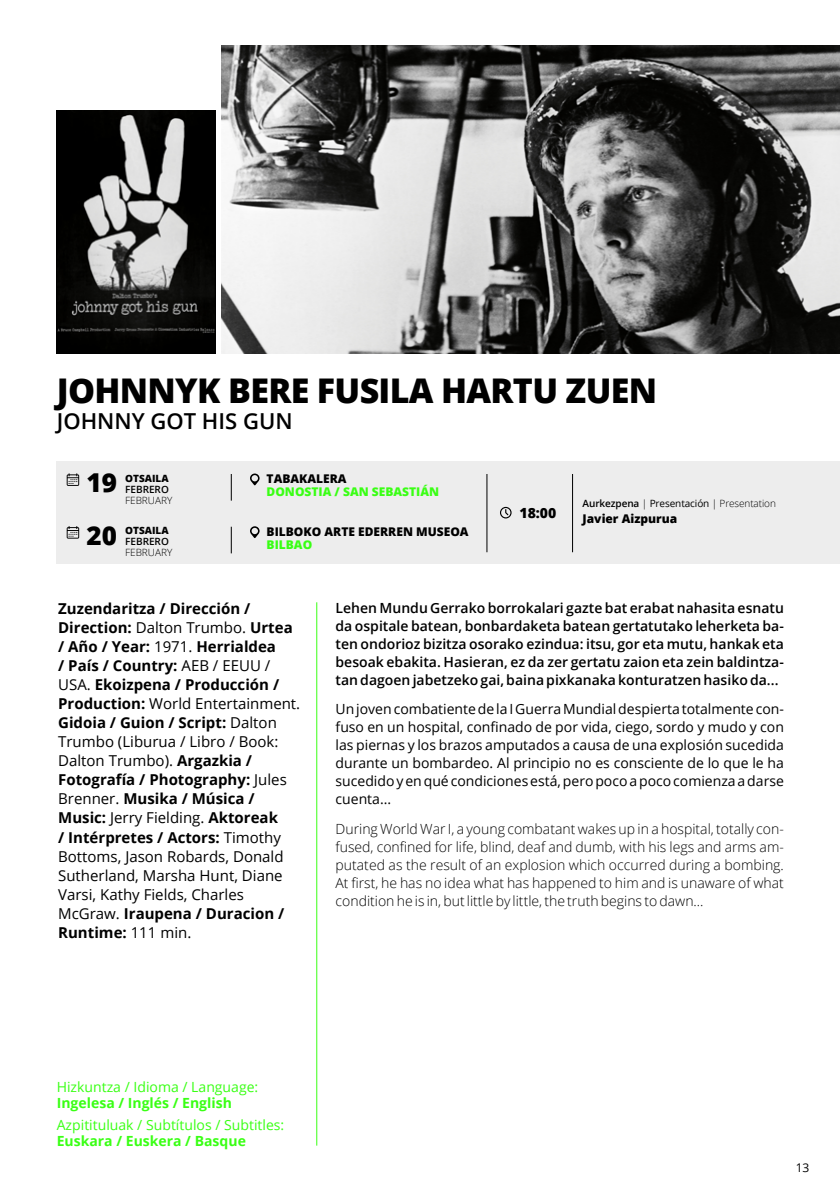
<style>
.page{position:relative;width:840px;height:1191px;background:#fff}
.page>*{position:absolute;margin:0;border:0;box-sizing:border-box;transform-origin:0 0}
.t1{font:800 34px "Open Sans";letter-spacing:-.02em;color:#000}
.t2{font:800 26px/52.8px "Open Sans";color:#000}
.t3{font:600 22px "Open Sans";color:#000}
.t4{font:700 15px/19px "Open Sans";color:#000}
.t5{font:300 14px/18px "Open Sans";color:#000;text-align:justify}
.t6{font:14px/18px "Open Sans";color:#000;text-align:justify}
.t7{font:600 14px/18px "Open Sans";color:#000;text-align:justify}
.t8{font:14px "Open Sans";color:#39ff14}
.t9{font:700 14px "Open Sans";color:#39ff14}
.t10{font:800 14px "Open Sans";color:#000}
.t11{font:800 12px "Open Sans";color:#000}
.t12{font:800 12px "Open Sans";color:#39ff14}
.t13{font:12px "Open Sans";color:#000}
.t14{font:300 10px "Open Sans";color:#000}
.t15{font:800 10px "Open Sans";color:#000}
.t16{font:600 10px "Open Sans";color:#000}
.s1{font-weight:600}
.s2{font-weight:400}
</style>
<div class="page">
<img style="left:221px;top:45px;width:618px;height:309px">
<img style="left:57px;top:110px;width:158px;height:244px">
<div style="left:57px;top:462px;width:782px;height:102px;background:#ededed"></div>
<svg style="left:231px;top:474px;width:1px;height:26px"></svg>
<svg style="left:231px;top:527px;width:1px;height:26px"></svg>
<hr style="left:486px;top:474px;width:1px;height:78px;background:#000">
<hr style="left:572px;top:474px;width:1px;height:78px;background:#000">
<svg style="left:250px;top:473px;width:9px;height:12px"></svg>
<svg style="left:250px;top:526px;width:9px;height:12px"></svg>
<svg style="left:500px;top:507px;width:11px;height:11px"></svg>
<svg style="left:67px;top:473px;width:12px;height:13px"></svg>
<svg style="left:67px;top:526px;width:12px;height:12px"></svg>
<hr style="left:316px;top:602px;width:1px;height:543px;background:#39ff14">
<h1 class="t1" style="left:57px;top:365px;width:601px">JOHNNYK BERE FUSILA HARTU ZUEN</h1>
<h3 class="t3" style="left:57px;top:406px;width:237px">JOHNNY GOT HIS GUN</h3>
<h2 class="t2" style="left:86px;top:455px;width:32px">19<br>20</h2>
<p class="t15" style="left:125px;top:470px;width:45px">OTSAILA</p>
<p class="t16" style="left:125px;top:482px;width:45px">FEBRERO</p>
<p class="t14" style="left:125px;top:493px;width:49px">FEBRUARY</p>
<p class="t15" style="left:125px;top:523px;width:45px">OTSAILA</p>
<p class="t16" style="left:125px;top:535px;width:45px">FEBRERO</p>
<p class="t14" style="left:125px;top:546px;width:49px">FEBRUARY</p>
<p class="t11" style="left:266px;top:470px;width:81px">TABAKALERA</p>
<p class="t12" style="left:266px;top:483px;width:174px">DONOSTIA / SAN SEBASTIÁN</p>
<p class="t11" style="left:266px;top:522px;width:203px">BILBOKO ARTE EDERREN MUSEOA</p>
<p class="t12" style="left:266px;top:535px;width:47px">BILBAO</p>
<p class="t10" style="left:519px;top:502px;width:38px">18:00</p>
<p class="t14" style="left:582px;top:496px;width:195px"><span class="s1">Aurkezpena</span> | <span class="s2">Presentación</span> | Presentation</p>
<p class="t11" style="left:582px;top:509px;width:96px">Javier Aizpurua</p>
<p class="t4" style="left:58px;top:599px;width:243px">Zuzendaritza / Dirección /<br>Direction: <span class="s2">Dalton Trumbo.</span> Urtea / Año / Year: <span class="s2">1971.</span> Herrialdea<br>/ País / Country: <span class="s2">AEB / EEUU /<br>USA.</span> Ekoizpena / Producción /<br>Production: <span class="s2">World Entertainment.<br></span>Gidoia / Guion / Script: <span class="s2">Dalton<br>Trumbo (Liburua / Libro / Book:<br>Dalton Trumbo).</span> Argazkia /<br>Fotografía / Photography: <span class="s2">Jules<br>Brenner.</span> Musika / Música /<br>Music: <span class="s2">Jerry Fielding.</span> Aktoreak<br>/ Intérpretes / Actors: <span class="s2">Timothy<br>Bottoms, Jason Robards, Donald<br>Sutherland, Marsha Hunt, Diane<br>Varsi, Kathy Fields, Charles<br>McGraw.</span> Iraupena / Duracion /<br>Runtime: <span class="s2">111 min.</span></p>
<p class="t7" style="left:335px;top:598px;width:449px">Lehen Mundu Gerrako borrokalari gazte bat erabat nahasita esnatu da ospitale batean, bonbardaketa batean gertatutako leherketa ba&shy;ten ondorioz bizitza osorako ezindua: itsu, gor eta mutu, hankak eta besoak ebakita. Hasieran, ez da zer gertatu zaion eta zein baldintza&shy;tan dagoen jabetzeko gai, baina pixkanaka konturatzen hasiko da...</p>
<p class="t6" style="left:335px;top:700px;width:449px">Un joven combatiente de la I Guerra Mundial despierta totalmente con&shy;fuso en un hospital, confinado de por vida, ciego, sordo y mudo y con las piernas y los brazos amputados a causa de una explosión sucedida durante un bombardeo. Al principio no es consciente de lo que le ha sucedido y en qué condiciones está, pero poco a poco comienza a darse cuenta...</p>
<p class="t5" style="left:335px;top:819px;width:449px">During World War I, a young combatant wakes up in a hospital, totally con&shy;fused, confined for life, blind, deaf and dumb, with his legs and arms am&shy;putated as the result of an explosion which occurred during a bombing.<br>At first, he has no idea what has happened to him and is unaware of what condition he is in, but little by little, the truth begins to dawn...</p>
<p class="t8" style="left:57px;top:1077px;width:203px">Hizkuntza / Idioma / Language:</p>
<p class="t9" style="left:57px;top:1093px;width:176px">Ingelesa / Inglés / English</p>
<p class="t8" style="left:57px;top:1115px;width:229px">Azpitituluak / Subtítulos / Subtitles:</p>
<p class="t9" style="left:57px;top:1130px;width:190px">Euskara / Euskera / Basque</p>
<p class="t13" style="left:795px;top:1159px;width:15px">13</p>
</div>
